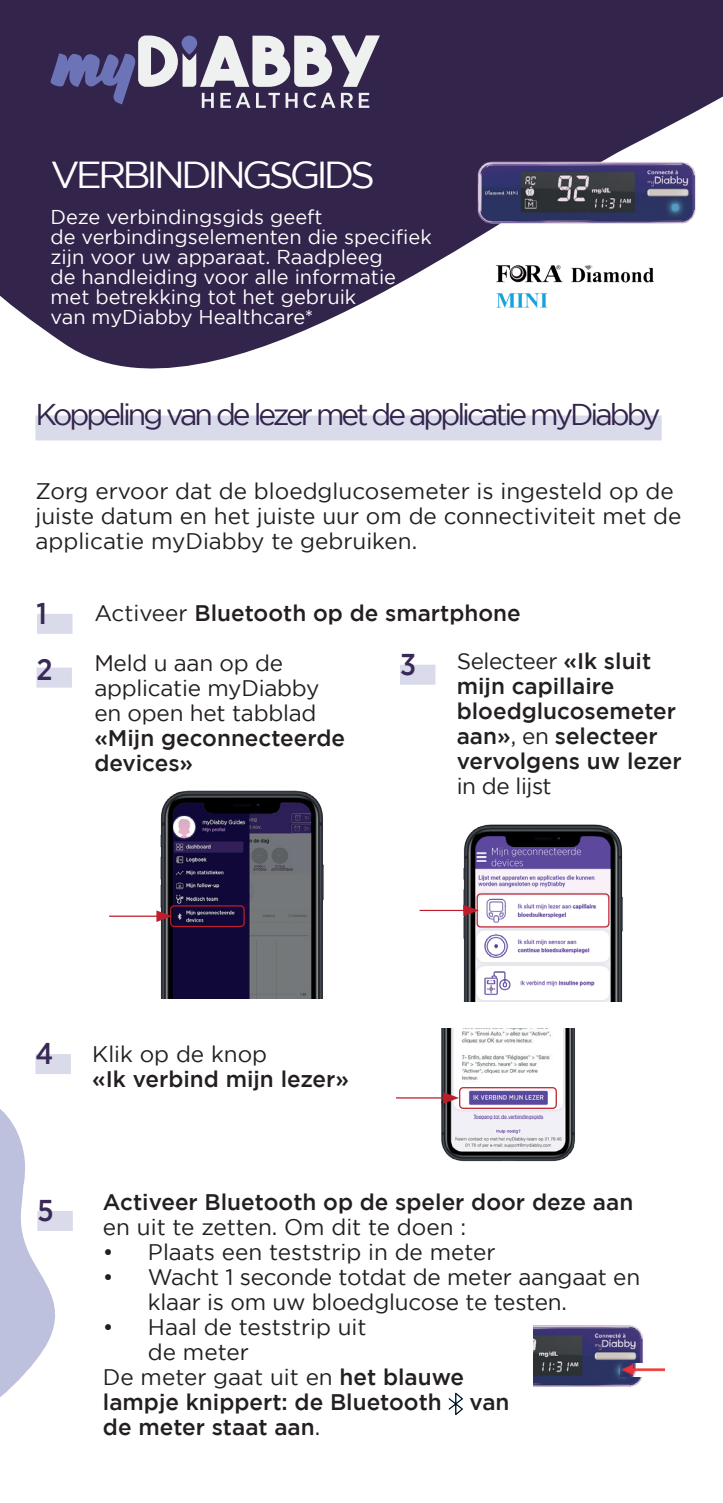
<style>
.page{position:relative;width:723px;height:1503px;background:#fff}
.page>*{position:absolute;margin:0;border:0;box-sizing:border-box;transform-origin:0 0}
.t1{font:37.5px "Gotham";letter-spacing:-.1em;color:#fff;scale:1.04 1}
.t2{font:30px "Gotham";letter-spacing:-.1em;color:#32244b}
.t3{font:500 30px/55.8px "Gotham Narrow";color:#392956}
.t4{font:22.5px/25px "Gotham";color:#231f20}
.t5{font:500 22.5px/25px "Gotham";color:#231f20}
.t6{font:22.5px "Gotham";letter-spacing:-.02em;color:#231f20}
.t7{font:20px/20px "Gotham";color:#fff}
.s1{font-weight:400}
.s2{font-weight:500}
</style>
<div class="page">
<svg style="left:0;top:0;width:723px;height:441px;fill:#32244b"></svg>
<img style="left:478px;top:244px;width:189px;height:83px">
<div style="left:36px;top:667px;width:36px;height:20px;background:#d9dbeb"></div>
<div style="left:37px;top:614px;width:36px;height:20px;background:#d9dbeb"></div>
<div style="left:400px;top:664px;width:35px;height:20px;background:#d9dbeb"></div>
<div style="left:35px;top:1054px;width:36px;height:20px;background:#d9dbeb"></div>
<div style="left:37px;top:1210px;width:36px;height:20px;background:#d9dbeb"></div>
<svg style="left:449px;top:1392px;width:14px;height:22px"></svg>
<svg style="left:0;top:1109px;width:56px;height:288px"></svg>
<div style="left:35px;top:415px;width:627px;height:25px;background:#d9dbeb"></div>
<img style="left:145px;top:790px;width:179px;height:208px">
<img style="left:463px;top:824px;width:160px;height:177px">
<div style="left:170px;top:905px;width:75px;height:22px;border:1px solid #be1d2c;border-radius:4px"></div>
<div style="left:477px;top:893px;width:132px;height:34px;border:1px solid #be1d2c;border-radius:3px"></div>
<hr style="left:109px;top:915px;width:51px;height:1px;background:#be1d2c">
<svg style="left:156px;top:910px;width:16px;height:12px"></svg>
<hr style="left:419px;top:909px;width:48px;height:2px;background:#be1d2c">
<svg style="left:463px;top:904px;width:16px;height:12px"></svg>
<img style="left:426px;top:1028px;width:149px;height:134px">
<div style="left:459px;top:1087px;width:98px;height:21px;border:1px solid #be1d2c;border-radius:4px"></div>
<hr style="left:396px;top:1097px;width:51px;height:1px;background:#be1d2c">
<svg style="left:443px;top:1092px;width:16px;height:11px"></svg>
<svg style="left:49px;top:35px;width:331px;height:73px"></svg>
<img style="left:463px;top:149px;width:243px;height:87px">
<img style="left:534px;top:1325px;width:131px;height:62px">
<img style="left:621px;top:1363px;width:43px;height:13px">
<h1 class="t1" style="left:50px;top:154px;width:314px">VERBINDINGSGIDS</h1>
<p class="t7" style="left:50px;top:207px;width:383px">Deze verbindingsgids geeft<br>de verbindingselementen die specifiek zijn voor uw apparaat. Raadpleeg<br>de handleiding voor alle informatie met betrekking tot het gebruik<br>van myDiabby Healthcare*</p>
<h2 class="t2" style="left:35px;top:398px;width:627px">Koppeling van de lezer met de applicatie myDiabby</h2>
<p class="t4" style="left:35px;top:478px;width:647px">Zorg ervoor dat de bloedglucosemeter is ingesteld op de juiste datum en het juiste uur om de connectiviteit met de applicatie myDiabby te gebruiken.</p>
<h2 class="t3" style="left:37px;top:585px;width:18px">1<br>2</h2>
<p class="t5" style="left:94px;top:600px;width:428px"><span class="s1">Activeer</span> Bluetooth op de smartphone</p>
<p class="t4" style="left:94px;top:650px;width:227px">Meld u aan op de applicatie myDiabby en open het tabblad</p>
<p class="t5" style="left:94px;top:725px;width:252px">«Mijn geconnecteerde devices»</p>
<p class="t5" style="left:457px;top:648px;width:227px"><span class="s1">Selecteer</span> «Ik sluit mijn capillaire bloedglucosemeter aan»<span class="s1">, en</span> selecteer vervolgens uw lezer</p>
<p class="t6" style="left:457px;top:773px;width:96px">in de lijst</p>
<h2 class="t3" style="left:400px;top:636px;width:17px">3</h2>
<h2 class="t3" style="left:35px;top:1025px;width:19px">4</h2>
<p class="t4" style="left:92px;top:1041px;width:176px">Klik op de knop</p>
<p class="t5" style="left:92px;top:1066px;width:258px">«Ik verbind mijn lezer»</p>
<h2 class="t3" style="left:37px;top:1182px;width:18px">5</h2>
<p class="t5" style="left:103px;top:1188px;width:532px">Activeer Bluetooth op de speler door deze aan</p>
<p class="t4" style="left:103px;top:1213px;width:365px">en uit te zetten. Om dit te doen :</p>
<p class="t4" style="left:103px;top:1238px;width:394px">• Plaats een teststrip in de meter</p>
<p class="t4" style="left:148px;top:1263px;width:494px;text-indent:-45px">• Wacht 1 seconde totdat de meter aangaat en klaar is om uw bloedglucose te testen.</p>
<p class="t4" style="left:103px;top:1313px;width:265px">• Haal de teststrip uit</p>
<p class="t4" style="left:148px;top:1338px;width:102px">de meter</p>
<p class="t4" style="left:103px;top:1363px;width:363px">De meter gaat uit en <span class="s2">het blauwe</span></p>
<p class="t5" style="left:103px;top:1388px;width:408px">lampje knippert: de Bluetooth van</p>
<p class="t5" style="left:103px;top:1413px;width:219px">de meter staat aan<span class="s1">.</span></p>
</div>
